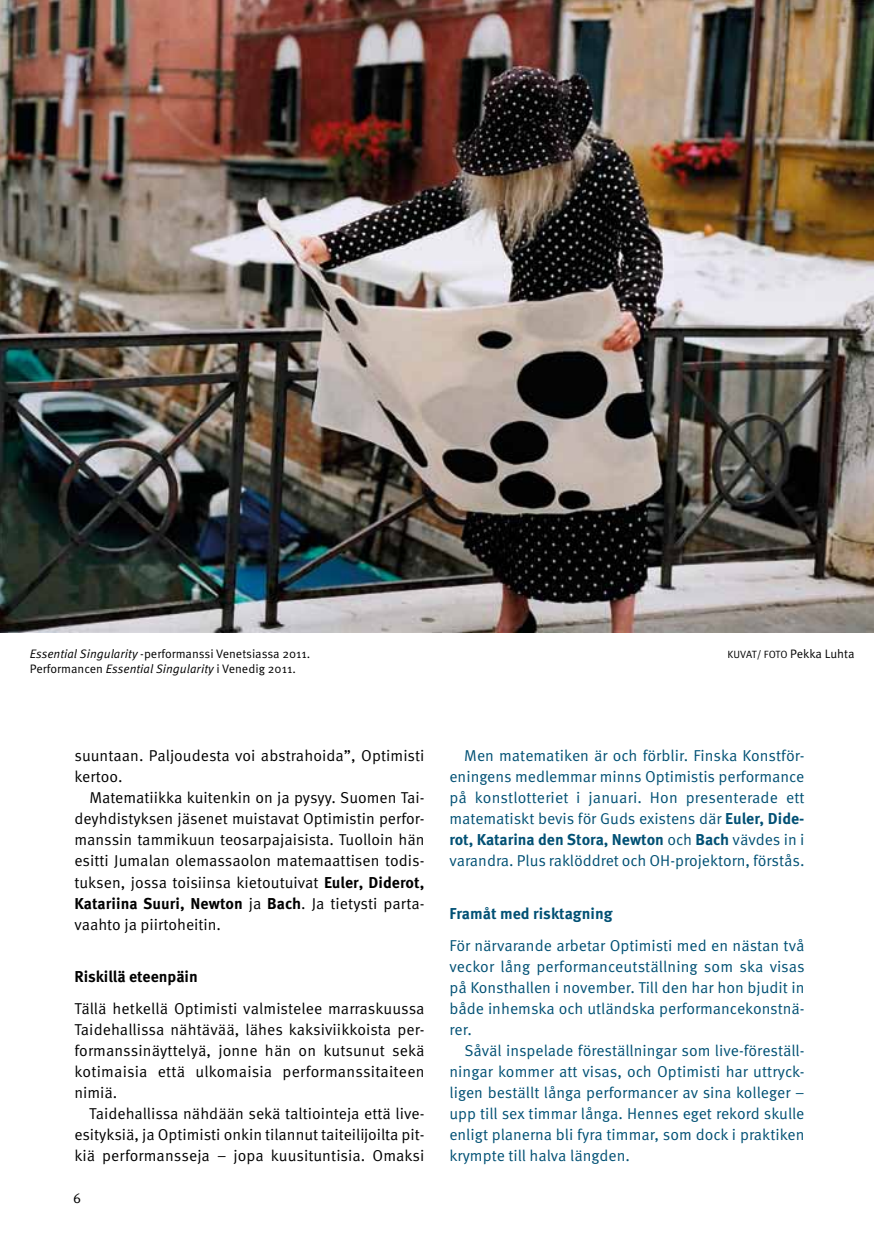
<style>
.page{position:relative;width:874px;height:1241px;background:#fff}
.page>*{position:absolute;margin:0;border:0;box-sizing:border-box;transform-origin:0 0}
.t1{font:15.75px/21px "Meta Pro";color:#005074;text-align:justify}
.t2{font:15.75px/21px "Meta Pro";letter-spacing:.005em;color:#000;text-align:justify}
.t3{font:700 15.75px "Meta Pro";color:#005074}
.t4{font:700 15.75px "Meta Pro";color:#000}
.t5{font:14px "Meta Pro";color:#000}
.t6{font:12.25px/15.8px "Meta Pro";color:#000}
.t7{font:10.5px "Meta Pro";color:#000}
.s1{font-style:italic}
.s2{font-weight:700}
</style>
<div class="page">
<img style="left:0;top:0;width:873px;height:632px">
<p class="t6" style="left:30px;top:645px;width:282px"><span class="s1">Essential Singularity</span> -performanssi Venetsiassa 2011.<br>Performancen <span class="s1">Essential Singularity</span> i Venedig 2011.</p>
<p class="t7" style="left:727px;top:647px;width:7px">kuvat</p>
<p class="t7" style="left:756px;top:647px;width:19px">/ Foto</p>
<p class="t6" style="left:789px;top:645px;width:66px">Pekka Luhta</p>
<p class="t2" style="left:74px;top:745px;width:351px">suuntaan. Paljoudesta voi abstrahoida”, Optimisti kertoo.</p>
<p class="t2" style="left:74px;top:787px;width:351px;text-indent:15px">Matematiikka kuitenkin on ja pysyy. Suomen Tai&shy;deyhdistyksen jäsenet muistavat Optimistin perfor&shy;manssin tammikuun teosarpajaisista. Tuolloin hän esitti Jumalan olemassaolon matemaattisen todis&shy;tuksen, jossa toisiinsa kietoutuivat <span class="s2">Euler, Diderot, Katariina Suuri, Newton</span> ja <span class="s2">Bach</span>. Ja tietysti parta&shy;vaahto ja piirtoheitin.</p>
<p class="t4" style="left:74px;top:966px;width:125px">Riskillä eteenpäin</p>
<p class="t2" style="left:74px;top:997px;width:351px">Tällä hetkellä Optimisti valmistelee marraskuussa Taidehallissa nähtävää, lähes kaksiviikkoista per&shy;formanssinäyttelyä, jonne hän on kutsunut sekä kotimaisia että ulkomaisia performanssitaiteen nimiä.</p>
<p class="t2" style="left:74px;top:1102px;width:351px;text-indent:15px">Taidehallissa nähdään sekä taltiointeja että live&shy;esityksiä, ja Optimisti onkin tilannut taiteilijoilta pit&shy;kiä performansseja – jopa kuusituntisia. Omaksi</p>
<p class="t5" style="left:73px;top:1189px;width:10px">6</p>
<p class="t1" style="left:449px;top:745px;width:356px;text-indent:15px">Men matematiken är och förblir. Finska Konstför&shy;eningens medlemmar minns Optimistis performance på konstlotteriet i januari. Hon presenterade ett matematiskt bevis för Guds existens där <span class="s2">Euler, Dide&shy;rot, Katarina den Stora, Newton</span> och <span class="s2">Bach</span> vävdes in i varandra. Plus raklöddret och OH-projektorn, förstås.</p>
<p class="t3" style="left:449px;top:903px;width:165px">Framåt med risktagning</p>
<p class="t1" style="left:449px;top:934px;width:356px">För närvarande arbetar Optimisti med en nästan två veckor lång performanceutställning som ska visas på Konsthallen i november. Till den har hon bjudit in både inhemska och utländska performancekonstnä&shy;rer.</p>
<p class="t1" style="left:449px;top:1039px;width:356px;text-indent:15px">Såväl inspelade föreställningar som live-föreställ&shy;ningar kommer att visas, och Optimisti har uttryck&shy;ligen beställt långa performancer av sina kolleger – upp till sex timmar långa. Hennes eget rekord skulle enligt planerna bli fyra timmar, som dock i praktiken krympte till halva längden.</p>
</div>
